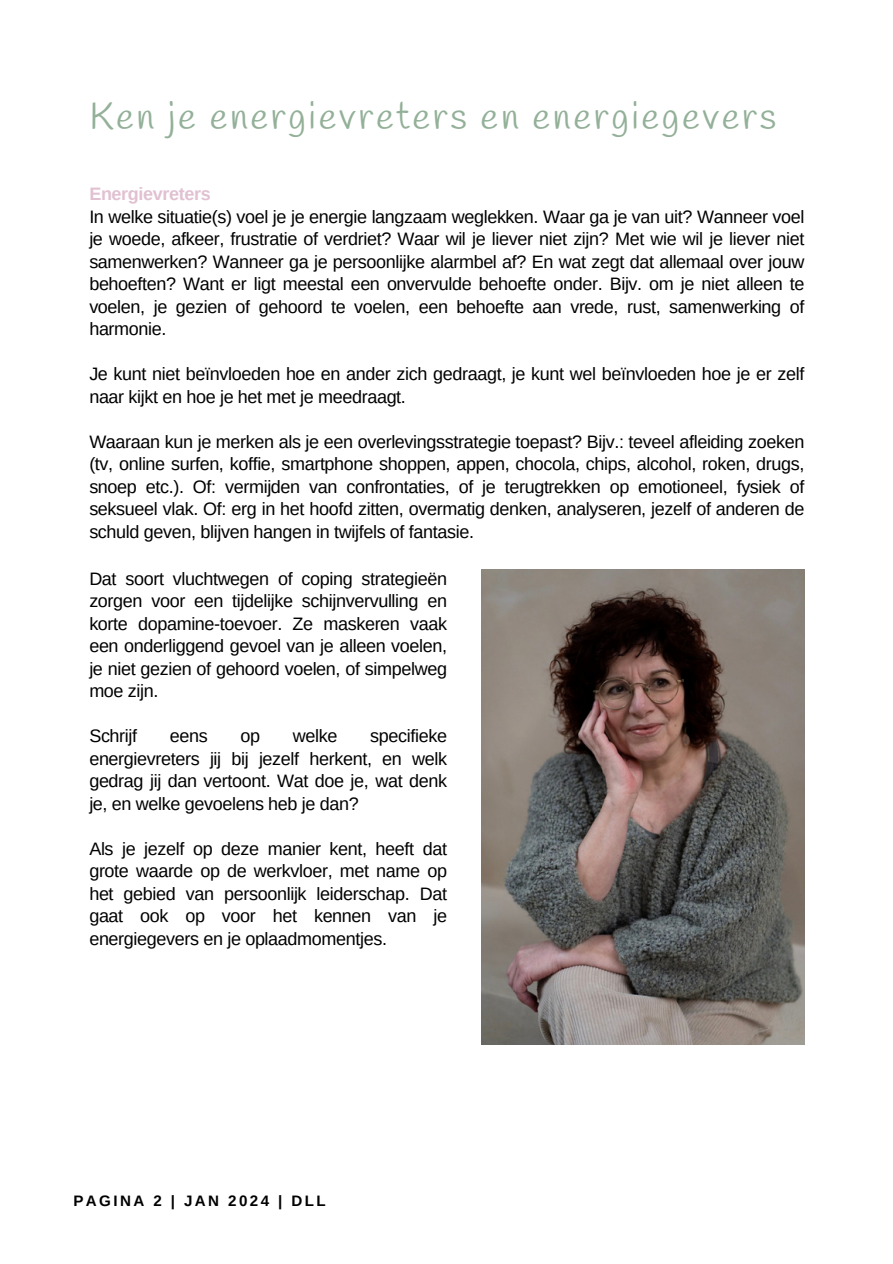
<style>
.page{position:relative;width:893px;height:1264px;background:#fff}
.page>*{position:absolute;margin:0;border:0;box-sizing:border-box;transform-origin:0 0}
.t1{font:37.5px "Handlee";letter-spacing:.07em;color:#93b098}
.t2{font:18px/22.5px "Arimo";letter-spacing:-.02em;color:#000;text-align:justify}
.t3{font:700 18px "Arimo";letter-spacing:-.02em;color:#e1c1d1}
.t4{font:700 15.15px "Arimo";letter-spacing:.16em;color:#000}
</style>
<div class="page">
<img style="left:481px;top:569px;width:323px;height:475px">
<p class="t1" style="left:89px;top:94px;width:688px">Ken je energievreters en energiegevers</p>
<p class="t3" style="left:89px;top:184px;width:123px">Energievreters</p>
<p class="t2" style="left:89px;top:205px;width:716px">In welke situatie(s) voel je je energie langzaam weglekken. Waar ga je van uit? Wanneer voel je woede, afkeer, frustratie of verdriet? Waar wil je liever niet zijn? Met wie wil je liever niet samenwerken? Wanneer ga je persoonlijke alarmbel af? En wat zegt dat allemaal over jouw behoeften? Want er ligt meestal een onvervulde behoefte onder. Bijv. om je niet alleen te voelen, je gezien of gehoord te voelen, een behoefte aan vrede, rust, samenwerking of harmonie.</p>
<p class="t2" style="left:89px;top:363px;width:716px">Je kunt niet beïnvloeden hoe en ander zich gedraagt, je kunt wel beïnvloeden hoe je er zelf naar kijkt en hoe je het met je meedraagt.</p>
<p class="t2" style="left:89px;top:430px;width:716px">Waaraan kun je merken als je een overlevingsstrategie toepast? Bijv.: teveel afleiding zoeken (tv, online surfen, koffie, smartphone shoppen, appen, chocola, chips, alcohol, roken, drugs, snoep etc.). Of: vermijden van confrontaties, of je terugtrekken op emotioneel, fysiek of seksueel vlak. Of: erg in het hoofd zitten, overmatig denken, analyseren, jezelf of anderen de schuld geven, blijven hangen in twijfels of fantasie.</p>
<p class="t2" style="left:89px;top:567px;width:359px">Dat soort vluchtwegen of coping strategieën zorgen voor een tijdelijke schijnvervulling en korte dopamine-toevoer. Ze maskeren vaak een onderliggend gevoel van je alleen voelen, je niet gezien of gehoord voelen, of simpelweg moe zijn.</p>
<p class="t2" style="left:89px;top:724px;width:49px">Schrijf</p>
<p class="t2" style="left:170px;top:724px;width:39px">eens</p>
<p class="t2" style="left:240px;top:724px;width:21px">op</p>
<p class="t2" style="left:293px;top:724px;width:46px">welke</p>
<p class="t2" style="left:89px;top:724px;width:359px;text-indent:281px">specifieke energievreters jij bij jezelf herkent, en welk gedrag jij dan vertoont. Wat doe je, wat denk je, en welke gevoelens heb je dan?</p>
<p class="t2" style="left:89px;top:837px;width:359px">Als je jezelf op deze manier kent, heeft dat grote waarde op de werkvloer, met name op het gebied van persoonlijk leiderschap. Dat gaat ook op voor het kennen van je energiegevers en je oplaadmomentjes.</p>
<p class="t4" style="left:73px;top:1191px;width:254px">PAGINA 2 | JAN 2024 | DLL</p>
</div>
